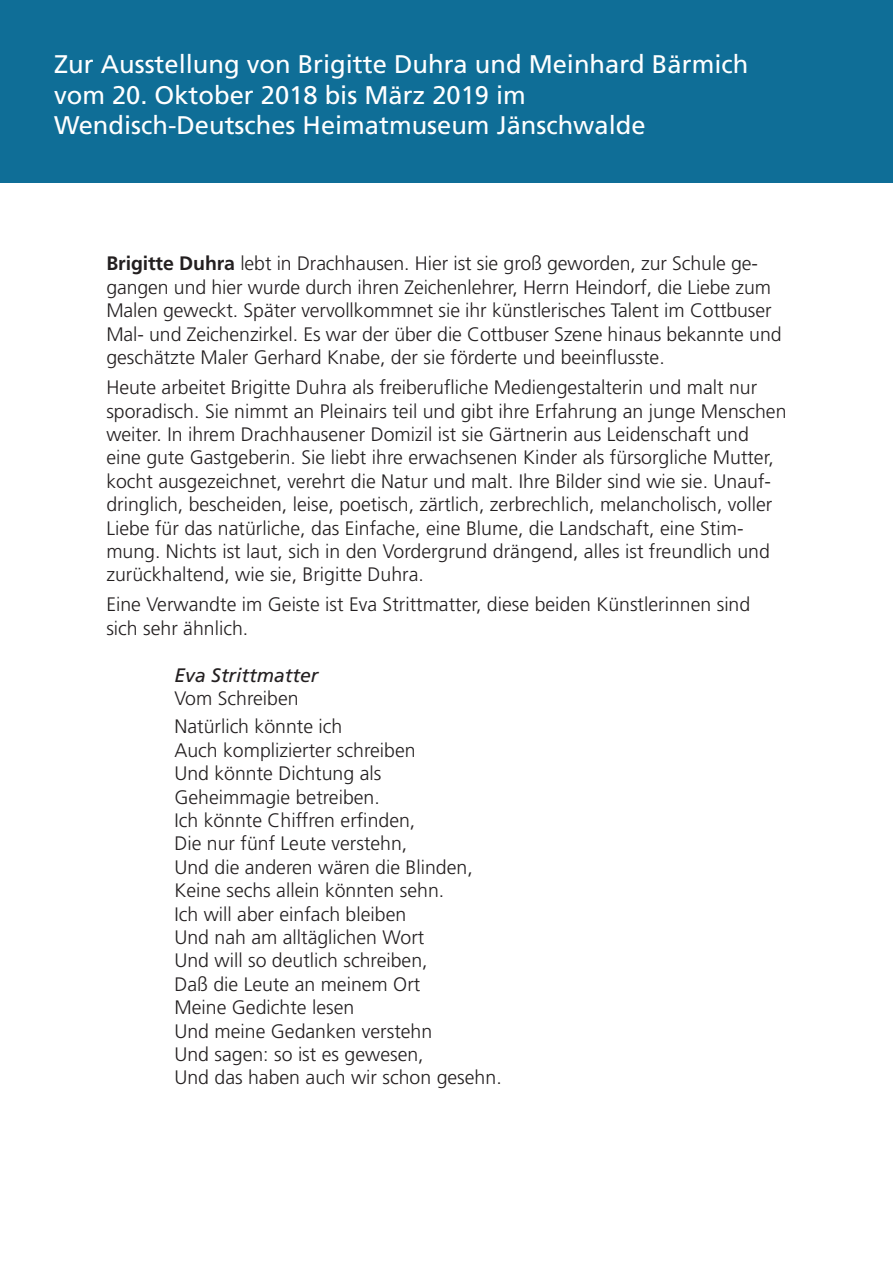
<style>
.page{position:relative;width:893px;height:1263px;background:#fff}
.page>*{position:absolute;margin:0;border:0;box-sizing:border-box;transform-origin:0 0}
.t1{font:25.5px/30.6px "Frutiger LT Std";color:#fff}
.t2{font:300 19.5px/23.4px "Frutiger LT Std";color:#231f20}
.t3{font:italic 19.5px "Frutiger LT Std";color:#231f20}
.s1{font-weight:700}
</style>
<div class="page">
<div style="left:0;top:0;width:893px;height:182px;background:#0f6e97"></div>
<h1 class="t1" style="left:54px;top:49px;width:696px">Zur Ausstellung von Brigitte Duhra und Meinhard Bärmich vom 20. Oktober 2018 bis März 2019 im<br>Wendisch-Deutsches Heimatmuseum Jänschwalde</h1>
<p class="t2" style="left:106px;top:252px;width:677px"><span class="s1">Brigitte Duhra</span> lebt in Drachhausen. Hier ist sie groß geworden, zur Schule ge&shy;gangen und hier wurde durch ihren Zeichenlehrer, Herrn Heindorf, die Liebe zum Malen geweckt. Später vervollkommnet sie ihr künstlerisches Talent im Cottbuser Mal- und Zeichenzirkel. Es war der über die Cottbuser Szene hinaus bekannte und geschätzte Maler Gerhard Knabe, der sie förderte und beeinflusste.</p>
<p class="t2" style="left:106px;top:376px;width:682px">Heute arbeitet Brigitte Duhra als freiberufliche Mediengestalterin und malt nur sporadisch. Sie nimmt an Pleinairs teil und gibt ihre Erfahrung an junge Menschen weiter. In ihrem Drachhausener Domizil ist sie Gärtnerin aus Leidenschaft und eine gute Gastgeberin. Sie liebt ihre erwachsenen Kinder als fürsorgliche Mutter, kocht ausgezeichnet, verehrt die Natur und malt. Ihre Bilder sind wie sie. Unauf&shy;dringlich, bescheiden, leise, poetisch, zärtlich, zerbrechlich, melancholisch, voller Liebe für das natürliche, das Einfache, eine Blume, die Landschaft, eine Stim&shy;mung. Nichts ist laut, sich in den Vordergrund drängend, alles ist freundlich und zurückhaltend, wie sie, Brigitte Duhra.</p>
<p class="t2" style="left:106px;top:593px;width:645px">Eine Verwandte im Geiste ist Eva Strittmatter, diese beiden Künstlerinnen sind sich sehr ähnlich.</p>
<p class="t3" style="left:174px;top:663px;width:146px">Eva Strittmatter</p>
<p class="t2" style="left:174px;top:684px;width:169px;line-height:28.5px">Vom Schreiben<br>Natürlich könnte ich</p>
<p class="t2" style="left:174px;top:739px;width:329px">Auch komplizierter schreiben<br>Und könnte Dichtung als<br>Geheimmagie betreiben.<br>Ich könnte Chiffren erfinden,<br>Die nur fünf Leute verstehn,<br>Und die anderen wären die Blinden,<br>Keine sechs allein könnten sehn.<br>Ich will aber einfach bleiben<br>Und nah am alltäglichen Wort<br>Und will so deutlich schreiben,<br>Daß die Leute an meinem Ort<br>Meine Gedichte lesen<br>Und meine Gedanken verstehn<br>Und sagen: so ist es gewesen,<br>Und das haben auch wir schon gesehn.</p>
</div>
